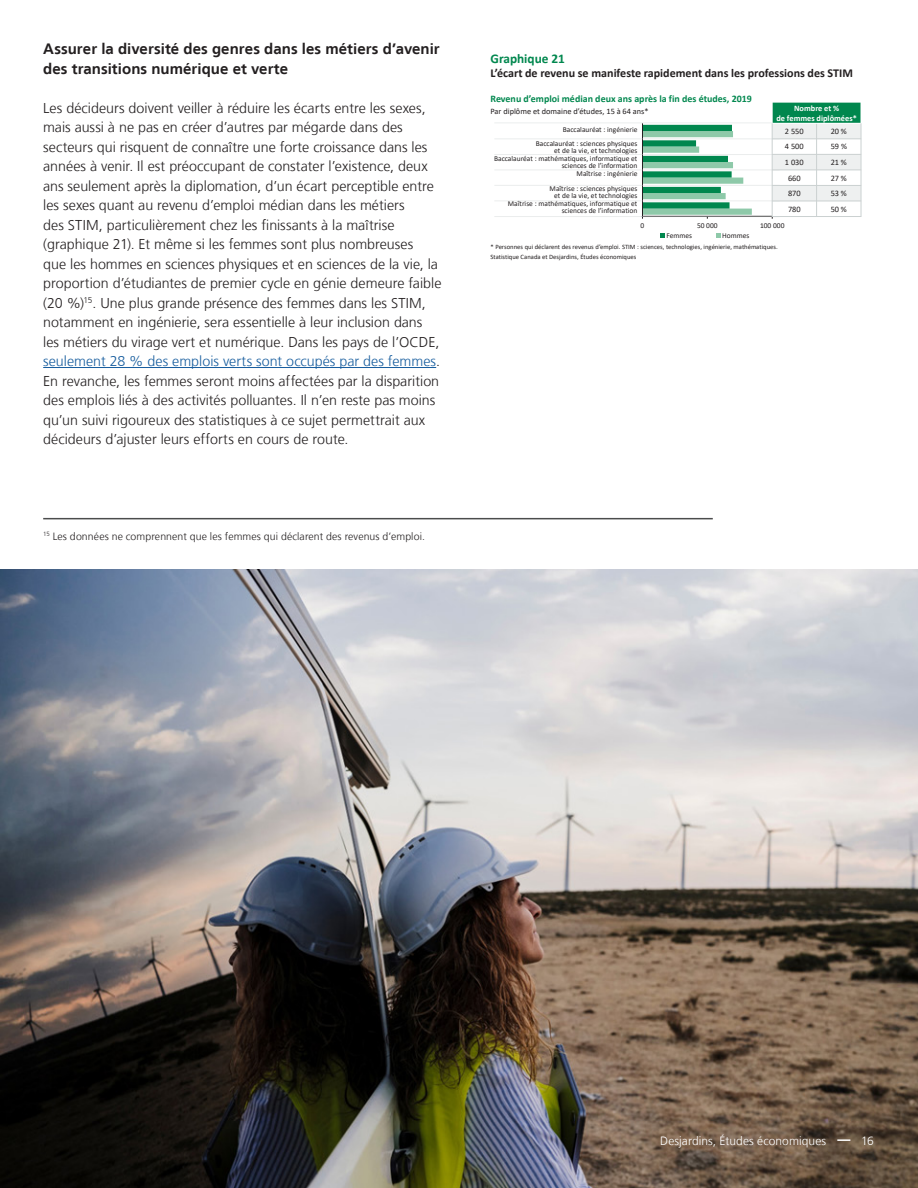
<style>
.page{position:relative;width:918px;height:1188px;background:#fff}
.page>*{position:absolute;margin:0;border:0;box-sizing:border-box;transform-origin:0 0}
.t1{font:300 19.5px "Frutiger LT";letter-spacing:.005em;color:#231f20}
.Texte_Titre_Niveau2{font:700 15px/19.5px "Frutiger LT";letter-spacing:.005em;color:#231f20}
.t2{font:300 14.25px/19.5px "Frutiger LT";color:#231f20}
.t3{font:700 13.35px "Calibri";color:#00874e}
.t4{font:700 12px "Calibri";color:#231f20}
.t5{font:300 12px "Frutiger LT";letter-spacing:.005em;color:#fff}
.Texte_NoteBasPage{font:300 10.5px "Frutiger LT";letter-spacing:.01em;color:#231f20}
.t6{font:700 10.05px "Calibri";color:#00874e}
.t7{font:8.4px "Calibri";color:#231f20}
.t8{font:700 8.4px/10.1px "Calibri";color:#fff;text-align:center}
.t9{font:7.5px/7.5px "Calibri";color:#231f20;text-align:right}
.t10{font:6.6px/9.8px "Calibri";color:#231f20}
.s1{color:#175d9e}
</style>
<div class="page">
<img style="left:0;top:570px;width:918px;height:618px">
<hr style="left:43px;top:367px;width:393px;height:1px;background:#175d9e">
<svg style="left:642px;top:125px;width:110px;height:94px"></svg>
<hr style="left:642px;top:123px;width:1px;height:93px;background:#231f20">
<svg style="left:660px;top:234px;width:4px;height:4px"></svg>
<svg style="left:716px;top:234px;width:4px;height:4px"></svg>
<hr style="left:494px;top:201px;width:286px;height:1px;background:#f7f8f8">
<hr style="left:494px;top:185px;width:286px;height:1px;background:#edefef">
<hr style="left:494px;top:170px;width:286px;height:1px;background:#f6f7f7">
<hr style="left:494px;top:154px;width:286px;height:1px;background:#ebeded">
<hr style="left:494px;top:139px;width:286px;height:1px;background:#f7f8f8">
<hr style="left:494px;top:123px;width:286px;height:1px;background:#f7f8f8">
<hr style="left:494px;top:216px;width:286px;height:1px;background:#cbd1d1;opacity:.39">
<div style="left:772px;top:102px;width:89px;height:21px;background:#00874e"></div>
<div style="left:772px;top:123px;width:45px;height:16px;background:#eef0f0"></div>
<div style="left:817px;top:123px;width:44px;height:16px;background:#eef0f0"></div>
<div style="left:772px;top:154px;width:45px;height:16px;background:#eef0f0"></div>
<div style="left:817px;top:154px;width:44px;height:16px;background:#eef0f0"></div>
<div style="left:772px;top:185px;width:45px;height:16px;background:#eef0f0"></div>
<div style="left:817px;top:185px;width:44px;height:16px;background:#eef0f0"></div>
<hr style="left:816px;top:123px;width:1px;height:94px;background:#cbd1d1">
<hr style="left:772px;top:123px;width:89px;height:1px;background:#fff">
<hr style="left:772px;top:139px;width:89px;height:1px;background:#cbd1d1">
<hr style="left:772px;top:154px;width:89px;height:1px;background:#cbd1d1">
<hr style="left:772px;top:170px;width:89px;height:1px;background:#cbd1d1">
<hr style="left:772px;top:185px;width:89px;height:1px;background:#cbd1d1">
<hr style="left:772px;top:201px;width:89px;height:1px;background:#cbd1d1">
<svg style="left:772px;top:103px;width:1px;height:20px"></svg>
<hr style="left:772px;top:123px;width:1px;height:94px;background:#cbd1d1">
<hr style="left:861px;top:123px;width:1px;height:94px;background:#cbd1d1">
<hr style="left:772px;top:102px;width:89px;height:1px;background:#fff">
<hr style="left:772px;top:216px;width:89px;height:1px;background:#cbd1d1">
<svg style="left:837px;top:1139px;width:13px;height:2px"></svg>
<hr style="left:43px;top:518px;width:670px;height:1px;background:#4b4c4d">
<p class="Texte_Titre_Niveau2" style="left:43px;top:40px;width:398px">Assurer la diversité des genres dans les métiers d’avenir des transitions numérique et verte</p>
<p class="t2" style="left:43px;top:98px;width:400px">Les décideurs doivent veiller à réduire les écarts entre les sexes, mais aussi à ne pas en créer d’autres par mégarde dans des secteurs qui risquent de connaître une forte croissance dans les années à venir. Il est préoccupant de constater l’existence, deux ans seulement après la diplomation, d’un écart perceptible entre les sexes quant au revenu d’emploi médian dans les métiers<br>des STIM, particulièrement chez les finissants à la maîtrise (graphique 21). Et même si les femmes sont plus nombreuses<br>que les hommes en sciences physiques et en sciences de la vie, la proportion d’étudiantes de premier cycle en génie demeure faible (20 %)<sup>15</sup>. Une plus grande présence des femmes dans les STIM, notamment en ingénierie, sera essentielle à leur inclusion dans les métiers du virage vert et numérique. Dans les pays de l’OCDE, <span class="s1">seulement 28 % des emplois verts sont occupés par des femmes</span>.<br>En revanche, les femmes seront moins affectées par la disparition des emplois liés à des activités polluantes. Il n’en reste pas moins qu’un suivi rigoureux des statistiques à ce sujet permettrait aux décideurs d’ajuster leurs efforts en cours de route.</p>
<p class="Texte_NoteBasPage" style="left:43px;top:530px;width:383px"><sup>15</sup> Les données ne comprennent que les femmes qui déclarent des revenus d’emploi.</p>
<p class="t3" style="left:491px;top:49px;width:76px">Graphique 21</p>
<p class="t4" style="left:491px;top:64px;width:364px">L’écart de revenu se manifeste rapidement dans les professions des STIM</p>
<p class="t6" style="left:491px;top:92px;width:263px">Revenu d’emploi médian deux ans après la fin des études, 2019</p>
<p class="t7" style="left:491px;top:106px;width:160px">Par diplôme et domaine d’études, 15 à 64 ans*</p>
<p class="t9" style="left:536px;top:122px;width:103px;line-height:14.5px">Baccalauréat : ingénierie<br>Baccalauréat : sciences physiques</p>
<p class="t9" style="left:494px;top:147px;width:145px">et de la vie, et technologies<br>Baccalauréat : mathématiques, informatique et sciences de l’information<br>Maîtrise : ingénierie</p>
<p class="t9" style="left:508px;top:184px;width:131px">Maîtrise : sciences physiques<br>et de la vie, et technologies<br>Maîtrise : mathématiques, informatique et sciences de l’information</p>
<h1 class="t1" style="left:703px;top:72px;width:174px">ECONOMIC STUDIES</h1>
<p class="t8" style="left:776px;top:103px;width:82px">Nombre et %<br>de femmes diplômées*</p>
<p class="t7" style="left:785px;top:125px;width:20px">2 550</p>
<p class="t7" style="left:831px;top:125px;width:18px">20 %</p>
<p class="t7" style="left:785px;top:141px;width:20px">4 500</p>
<p class="t7" style="left:831px;top:141px;width:18px">59%</p>
<p class="t7" style="left:785px;top:156px;width:20px">1 030</p>
<p class="t7" style="left:831px;top:156px;width:18px">21 %</p>
<p class="t7" style="left:788px;top:172px;width:14px">660</p>
<p class="t7" style="left:831px;top:172px;width:18px">27%</p>
<p class="t7" style="left:788px;top:187px;width:14px">870</p>
<p class="t7" style="left:831px;top:187px;width:18px">53%</p>
<p class="t7" style="left:788px;top:203px;width:14px">780</p>
<p class="t7" style="left:831px;top:203px;width:18px">50%</p>
<p class="t10" style="left:570px;top:126px;width:68px">Baccalauréat : ingénierie</p>
<p class="t10" style="left:574px;top:141px;width:68px">Baccalauréat : sciences…</p>
<p class="t10" style="left:553px;top:157px;width:90px">Baccalauréat : mathématiques, …</p>
<p class="t10" style="left:582px;top:172px;width:56px">Maîtrise : ingénierie</p>
<p class="t10" style="left:558px;top:188px;width:84px">Maîtrise : sciences physiques…</p>
<p class="t10" style="left:565px;top:203px;width:77px">Maîtrise : mathématiques, …</p>
<p class="t9" style="left:641px;top:222px;width:5px">0</p>
<p class="t9" style="left:697px;top:222px;width:22px">50 000</p>
<p class="t9" style="left:760px;top:222px;width:26px">100 000</p>
<p class="t9" style="left:666px;top:232px;width:27px">Femmes</p>
<p class="t9" style="left:722px;top:232px;width:29px">Hommes</p>
<p class="t10" style="left:491px;top:242px;width:289px">* Personnes qui déclarent des revenus d’emploi. STIM : sciences, technologies, ingénierie, mathématiques.<br>Statistique Canada et Desjardins, Études économiques</p>
<p class="t5" style="left:660px;top:1134px;width:167px">Desjardins, Études économiques</p>
<p class="t5" style="left:861px;top:1134px;width:14px">16</p>
</div>
